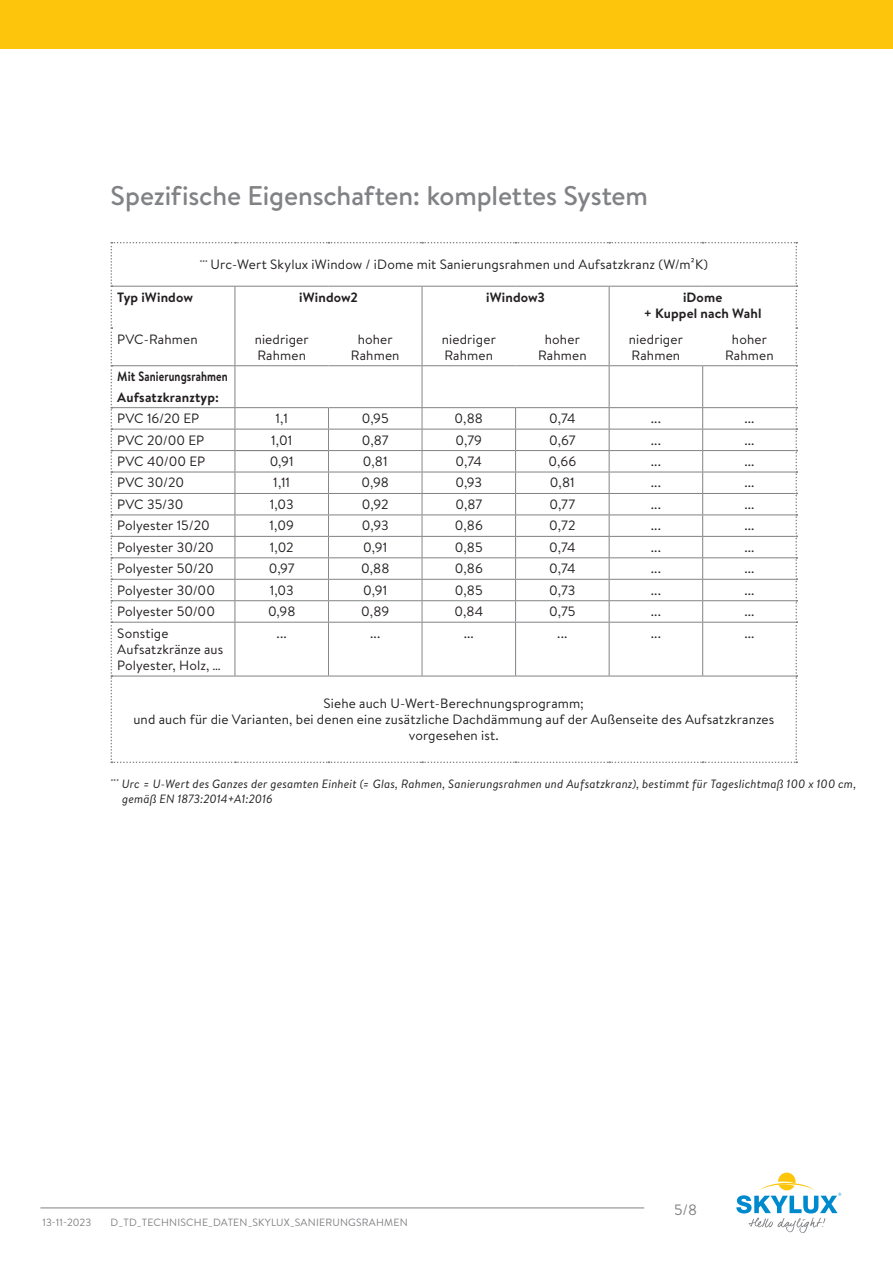
<style>
.page{position:relative;width:893px;height:1263px;background:#fff}
.page>*{position:absolute;margin:0;border:0;box-sizing:border-box;transform-origin:0 0}
.Titel_2{font:500 27px "Brandon Text";letter-spacing:-.005em;color:#808285}
.t1{font:15px "Brandon Text";color:#808285}
.tekst{font:13.5px/16.2px "Brandon Text";letter-spacing:.01em;color:#231f20}
.tekst_tabel{font:13.5px "Brandon Text";letter-spacing:.01em;color:#231f20}
.tekst_tabel_zonder_grijze_puntjes{font:700 13.5px "Brandon Text";letter-spacing:.01em;color:#231f20}
.tekst_tabel_zonder_grijze_puntjes-2{font:700 13.5px "Brandon Text";letter-spacing:.01em;color:#231f20;scale:.88 1}
.tekst_cursief{font:italic 12px "Brandon Text";letter-spacing:.015em;color:#231f20}
.t2{font:10.5px "Brandon Text";letter-spacing:.02em;color:#808285}
</style>
<div class="page">
<div style="left:0;top:0;width:893px;height:49px;background:#fec50d"></div>
<svg style="left:736px;top:1172px;width:105px;height:61px"></svg>
<hr style="left:40px;top:1207px;width:604px;height:1px;background:#808285">
<svg style="left:111px;top:242px;width:686px;height:521px"></svg>
<hr style="left:112px;top:676px;width:123px;height:1px;background:#808285">
<hr style="left:235px;top:676px;width:93px;height:1px;background:#808285">
<hr style="left:328px;top:676px;width:94px;height:1px;background:#808285">
<hr style="left:422px;top:676px;width:94px;height:1px;background:#808285">
<hr style="left:516px;top:676px;width:93px;height:1px;background:#808285">
<hr style="left:609px;top:676px;width:94px;height:1px;background:#808285">
<hr style="left:703px;top:676px;width:92px;height:1px;background:#808285">
<p class="Titel_2" style="left:111px;top:177px;width:539px">Spezifische Eigenschaften: komplettes System</p>
<p class="tekst" style="left:199px;top:256px;width:510px"><sup>***</sup> Urc-Wert Skylux iWindow / iDome mit Sanierungsrahmen und Aufsatzkranz (W/m²K)</p>
<p class="tekst_tabel_zonder_grijze_puntjes" style="left:117px;top:288px;width:77px">Typ iWindow</p>
<p class="tekst_tabel_zonder_grijze_puntjes" style="left:299px;top:288px;width:60px">iWindow2</p>
<p class="tekst_tabel_zonder_grijze_puntjes" style="left:486px;top:288px;width:60px">iWindow3</p>
<p class="tekst_tabel_zonder_grijze_puntjes" style="left:683px;top:288px;width:41px">iDome</p>
<p class="tekst_tabel_zonder_grijze_puntjes" style="left:644px;top:303px;width:119px">+ Kuppel nach Wahl</p>
<p class="tekst_tabel" style="left:117px;top:330px;width:82px">PVC-Rahmen</p>
<p class="tekst_tabel" style="left:255px;top:330px;width:56px">niedriger</p>
<p class="tekst_tabel" style="left:257px;top:346px;width:50px">Rahmen</p>
<p class="tekst_tabel" style="left:358px;top:330px;width:37px">hoher</p>
<p class="tekst_tabel" style="left:351px;top:346px;width:50px">Rahmen</p>
<p class="tekst_tabel" style="left:442px;top:330px;width:56px">niedriger</p>
<p class="tekst_tabel" style="left:444px;top:346px;width:50px">Rahmen</p>
<p class="tekst_tabel" style="left:545px;top:330px;width:37px">hoher</p>
<p class="tekst_tabel" style="left:538px;top:346px;width:50px">Rahmen</p>
<p class="tekst_tabel" style="left:629px;top:330px;width:56px">niedriger</p>
<p class="tekst_tabel" style="left:632px;top:346px;width:50px">Rahmen</p>
<p class="tekst_tabel" style="left:732px;top:330px;width:37px">hoher</p>
<p class="tekst_tabel" style="left:725px;top:346px;width:50px">Rahmen</p>
<p class="tekst_tabel_zonder_grijze_puntjes-2" style="left:117px;top:367px;width:127px">Mit Sanierungsrahmen</p>
<p class="tekst_tabel_zonder_grijze_puntjes" style="left:117px;top:388px;width:103px">Aufsatzkranztyp:</p>
<p class="tekst_tabel" style="left:117px;top:409px;width:83px">PVC 16/20 EP</p>
<p class="tekst" style="left:275px;top:410px;width:14px">1,1</p>
<p class="tekst" style="left:362px;top:410px;width:28px">0,95</p>
<p class="tekst" style="left:455px;top:410px;width:30px">0,88</p>
<p class="tekst" style="left:549px;top:410px;width:28px">0,74</p>
<p class="tekst" style="left:651px;top:410px;width:12px">...</p>
<p class="tekst" style="left:744px;top:410px;width:12px">...</p>
<p class="tekst" style="left:117px;top:431px;width:88px">PVC 20/00 EP</p>
<p class="tekst" style="left:271px;top:431px;width:23px">1,01</p>
<p class="tekst" style="left:362px;top:431px;width:28px">0,87</p>
<p class="tekst" style="left:456px;top:431px;width:28px">0,79</p>
<p class="tekst" style="left:549px;top:431px;width:28px">0,67</p>
<p class="tekst" style="left:651px;top:431px;width:12px">...</p>
<p class="tekst" style="left:744px;top:431px;width:12px">...</p>
<p class="tekst" style="left:117px;top:453px;width:89px">PVC 40/00 EP</p>
<p class="tekst" style="left:270px;top:453px;width:26px">0,91</p>
<p class="tekst" style="left:363px;top:453px;width:26px">0,81</p>
<p class="tekst" style="left:456px;top:453px;width:28px">0,74</p>
<p class="tekst" style="left:548px;top:453px;width:29px">0,66</p>
<p class="tekst" style="left:651px;top:453px;width:12px">...</p>
<p class="tekst" style="left:744px;top:453px;width:12px">...</p>
<p class="tekst" style="left:117px;top:474px;width:68px">PVC 30/20</p>
<p class="tekst" style="left:273px;top:474px;width:18px">1,11</p>
<p class="tekst" style="left:362px;top:474px;width:29px">0,98</p>
<p class="tekst" style="left:455px;top:474px;width:28px">0,93</p>
<p class="tekst" style="left:550px;top:474px;width:26px">0,81</p>
<p class="tekst" style="left:651px;top:474px;width:12px">...</p>
<p class="tekst" style="left:744px;top:474px;width:12px">...</p>
<p class="tekst" style="left:117px;top:496px;width:68px">PVC 35/30</p>
<p class="tekst" style="left:270px;top:496px;width:26px">1,03</p>
<p class="tekst" style="left:362px;top:496px;width:28px">0,92</p>
<p class="tekst" style="left:455px;top:496px;width:28px">0,87</p>
<p class="tekst" style="left:549px;top:496px;width:27px">0,77</p>
<p class="tekst" style="left:651px;top:496px;width:12px">...</p>
<p class="tekst" style="left:744px;top:496px;width:12px">...</p>
<p class="tekst" style="left:117px;top:517px;width:94px">Polyester 15/20</p>
<p class="tekst" style="left:269px;top:517px;width:26px">1,09</p>
<p class="tekst" style="left:362px;top:517px;width:28px">0,93</p>
<p class="tekst" style="left:455px;top:517px;width:29px">0,86</p>
<p class="tekst" style="left:549px;top:517px;width:28px">0,72</p>
<p class="tekst" style="left:651px;top:517px;width:12px">...</p>
<p class="tekst" style="left:744px;top:517px;width:12px">...</p>
<p class="tekst" style="left:117px;top:539px;width:98px">Polyester 30/20</p>
<p class="tekst" style="left:270px;top:539px;width:25px">1,02</p>
<p class="tekst" style="left:363px;top:539px;width:26px">0,91</p>
<p class="tekst" style="left:455px;top:539px;width:29px">0,85</p>
<p class="tekst" style="left:549px;top:539px;width:28px">0,74</p>
<p class="tekst" style="left:651px;top:539px;width:12px">...</p>
<p class="tekst" style="left:744px;top:539px;width:12px">...</p>
<p class="tekst" style="left:117px;top:560px;width:98px">Polyester 50/20</p>
<p class="tekst" style="left:269px;top:560px;width:27px">0,97</p>
<p class="tekst" style="left:361px;top:560px;width:30px">0,88</p>
<p class="tekst" style="left:455px;top:560px;width:29px">0,86</p>
<p class="tekst" style="left:549px;top:560px;width:28px">0,74</p>
<p class="tekst" style="left:651px;top:560px;width:12px">...</p>
<p class="tekst" style="left:744px;top:560px;width:12px">...</p>
<p class="tekst" style="left:117px;top:581px;width:99px">Polyester 30/00</p>
<p class="tekst" style="left:270px;top:581px;width:26px">1,03</p>
<p class="tekst" style="left:363px;top:581px;width:26px">0,91</p>
<p class="tekst" style="left:455px;top:581px;width:29px">0,85</p>
<p class="tekst" style="left:549px;top:581px;width:28px">0,73</p>
<p class="tekst" style="left:651px;top:581px;width:12px">...</p>
<p class="tekst" style="left:744px;top:581px;width:12px">...</p>
<p class="tekst" style="left:117px;top:603px;width:99px">Polyester 50/00</p>
<p class="tekst" style="left:268px;top:603px;width:29px">0,98</p>
<p class="tekst" style="left:361px;top:603px;width:29px">0,89</p>
<p class="tekst" style="left:454px;top:603px;width:30px">0,84</p>
<p class="tekst" style="left:549px;top:603px;width:28px">0,75</p>
<p class="tekst" style="left:651px;top:603px;width:12px">...</p>
<p class="tekst" style="left:744px;top:603px;width:12px">...</p>
<p class="tekst" style="left:117px;top:624px;width:107px">Sonstige<br>Aufsatzkränze aus<br>Polyester, Holz, …</p>
<p class="tekst" style="left:277px;top:624px;width:12px">...</p>
<p class="tekst" style="left:370px;top:624px;width:12px">...</p>
<p class="tekst" style="left:464px;top:624px;width:12px">...</p>
<p class="tekst" style="left:557px;top:624px;width:12px">...</p>
<p class="tekst" style="left:651px;top:624px;width:12px">...</p>
<p class="tekst" style="left:744px;top:624px;width:12px">...</p>
<p class="tekst" style="left:324px;top:694px;width:262px">Siehe auch U-Wert-Berechnungsprogramm;</p>
<p class="tekst" style="left:133px;top:711px;width:642px;text-align:center">und auch für die Varianten, bei denen eine zusätzliche Dachdämmung auf der Außenseite des Aufsatzkranzes vorgesehen ist.</p>
<p class="tekst_cursief" style="left:111px;top:776px;width:747px"><sup>***</sup> Urc = U-Wert des Ganzes der gesamten Einheit (= Glas, Rahmen, Sanierungsrahmen und Aufsatzkranz), bestimmt für Tageslichtmaß 100 x 100 cm,</p>
<p class="tekst_cursief" style="left:122px;top:790px;width:152px">gemäß EN 1873:2014+A1:2016</p>
<p class="t2" style="left:43px;top:1215px;width:50px">13-11-2023</p>
<p class="t2" style="left:111px;top:1215px;width:299px">D_TD_TECHNISCHE_DATEN_SKYLUX_SANIERUNGSRAHMEN</p>
<p class="t1" style="left:674px;top:1199px;width:25px">5/8</p>
</div>
